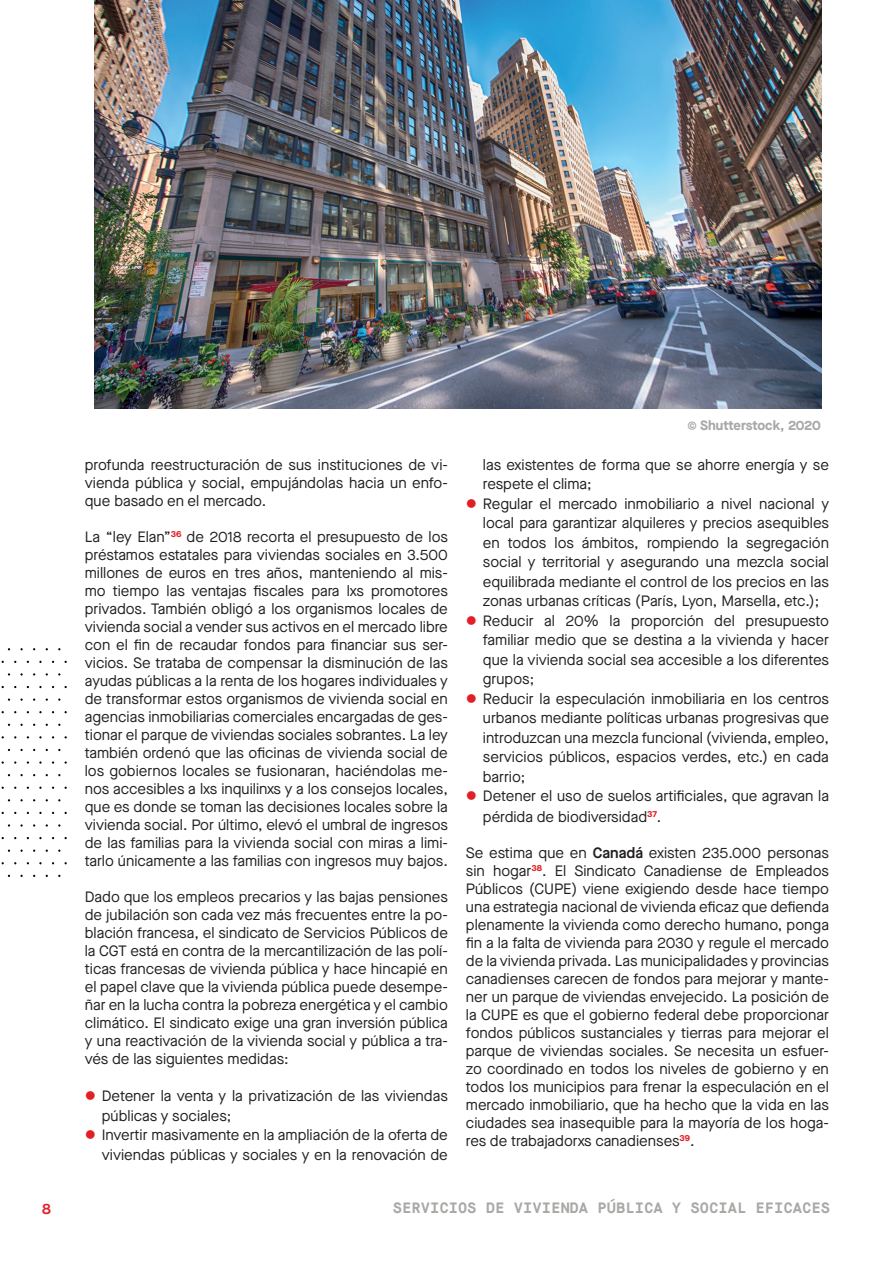
<style>
.page{position:relative;width:893px;height:1263px;background:#fff}
.page>*{position:absolute;margin:0;border:0;box-sizing:border-box;transform-origin:0 0}
.Body_text{font:15px/18px "Maison Neue";color:#231f20;text-align:justify}
.t1{font:700 15px "Maison Mono";color:#a8a8a6}
.t2{font:600 15px "Maison Neue";color:#e21f26}
.Source{font:700 13.5px "Maison Neue";color:#a8a8a6}
.s1{font-weight:600}
</style>
<div class="page">
<img style="left:94px;top:0;width:728px;height:408px">
<p class="Body_text" style="left:85px;top:455px;width:365px">profunda reestructuración de sus instituciones de vi&shy;vienda pública y social, empujándolas hacia un enfo&shy;que basado en el mercado.</p>
<p class="Body_text" style="left:85px;top:527px;width:365px">La “ley Elan”<sup>36</sup> de 2018 recorta el presupuesto de los préstamos estatales para viviendas sociales en 3.500 millones de euros en tres años, manteniendo al mis&shy;mo tiempo las ventajas fiscales para lxs promotores privados. También obligó a los organismos locales de vivienda social a vender sus activos en el mercado libre con el fin de recaudar fondos para financiar sus ser&shy;vicios. Se trataba de compensar la disminución de las ayudas públicas a la renta de los hogares individuales y de transformar estos organismos de vivienda social en agencias inmobiliarias comerciales encargadas de ges&shy;tionar el parque de viviendas sociales sobrantes. La ley también ordenó que las oficinas de vivienda social de los gobiernos locales se fusionaran, haciéndolas me&shy;nos accesibles a lxs inquilinxs y a los consejos locales, que es donde se toman las decisiones locales sobre la vivienda social. Por último, elevó el umbral de ingresos de las familias para la vivienda social con miras a limi&shy;tarlo únicamente a las familias con ingresos muy bajos.</p>
<p class="Body_text" style="left:85px;top:887px;width:365px">Dado que los empleos precarios y las bajas pensiones de jubilación son cada vez más frecuentes entre la po&shy;blación francesa, el sindicato de Servicios Públicos de la CGT está en contra de la mercantilización de las polí&shy;ticas francesas de vivienda pública y hace hincapié en el papel clave que la vivienda pública puede desempe&shy;ñar en la lucha contra la pobreza energética y el cambio climático. El sindicato exige una gran inversión pública y una reactivación de la vivienda social y pública a tra&shy;vés de las siguientes medidas:</p>
<p class="Body_text" style="left:102px;top:1086px;width:348px;line-height:19.5px">Detener la venta y la privatización de las viviendas públicas y sociales;</p>
<p class="Body_text" style="left:102px;top:1125px;width:348px;line-height:19.5px">Invertir masivamente en la ampliación de la oferta de viviendas públicas y sociales y en la renovación de</p>
<p class="Source" style="left:687px;top:416px;width:135px">© Shutterstock, 2020</p>
<p class="Body_text" style="left:483px;top:454px;width:348px;line-height:19.5px">las existentes de forma que se ahorre energía y se respete el clima;</p>
<p class="Body_text" style="left:483px;top:493px;width:348px;line-height:19.5px">Regular el mercado inmobiliario a nivel nacional y local para garantizar alquileres y precios asequibles en todos los ámbitos, rompiendo la segregación social y territorial y asegurando una mezcla social equilibrada mediante el control de los precios en las zonas urbanas críticas (París, Lyon, Marsella, etc.);</p>
<p class="Body_text" style="left:483px;top:610px;width:348px;line-height:19.5px">Reducir al 20% la proporción del presupuesto familiar medio que se destina a la vivienda y hacer que la vivienda social sea accesible a los diferentes grupos;</p>
<p class="Body_text" style="left:483px;top:688px;width:348px;line-height:19.5px">Reducir la especulación inmobiliaria en los centros urbanos mediante políticas urbanas progresivas que introduzcan una mezcla funcional (vivienda, empleo, servicios públicos, espacios verdes, etc.) en cada barrio;</p>
<p class="Body_text" style="left:483px;top:785px;width:348px;line-height:21px">Detener el uso de suelos artificiales, que agravan la pérdida de biodiversidad<sup>37</sup>.</p>
<p class="Body_text" style="left:466px;top:844px;width:365px">Se estima que en <span class="s1">Canadá</span> existen 235.000 personas sin hogar<sup>38</sup>. El Sindicato Canadiense de Empleados Públicos (CUPE) viene exigiendo desde hace tiempo una estrategia nacional de vivienda eficaz que defienda plenamente la vivienda como derecho humano, ponga fin a la falta de vivienda para 2030 y regule el mercado de la vivienda privada. Las municipalidades y provincias canadienses carecen de fondos para mejorar y mante&shy;ner un parque de viviendas envejecido. La posición de la CUPE es que el gobierno federal debe proporcionar fondos públicos sustanciales y tierras para mejorar el parque de viviendas sociales. Se necesita un esfuer&shy;zo coordinado en todos los niveles de gobierno y en todos los municipios para frenar la especulación en el mercado inmobiliario, que ha hecho que la vida en las ciudades sea inasequible para la mayoría de los hoga&shy;res de trabajadorxs canadienses<sup>39</sup>.</p>
<p class="t2" style="left:42px;top:1198px;width:10px">8</p>
<p class="t1" style="left:393px;top:1198px;width:439px">SERVICIOS DE VIVIENDA PÚBLICA Y SOCIAL EFICACES</p>
</div>
